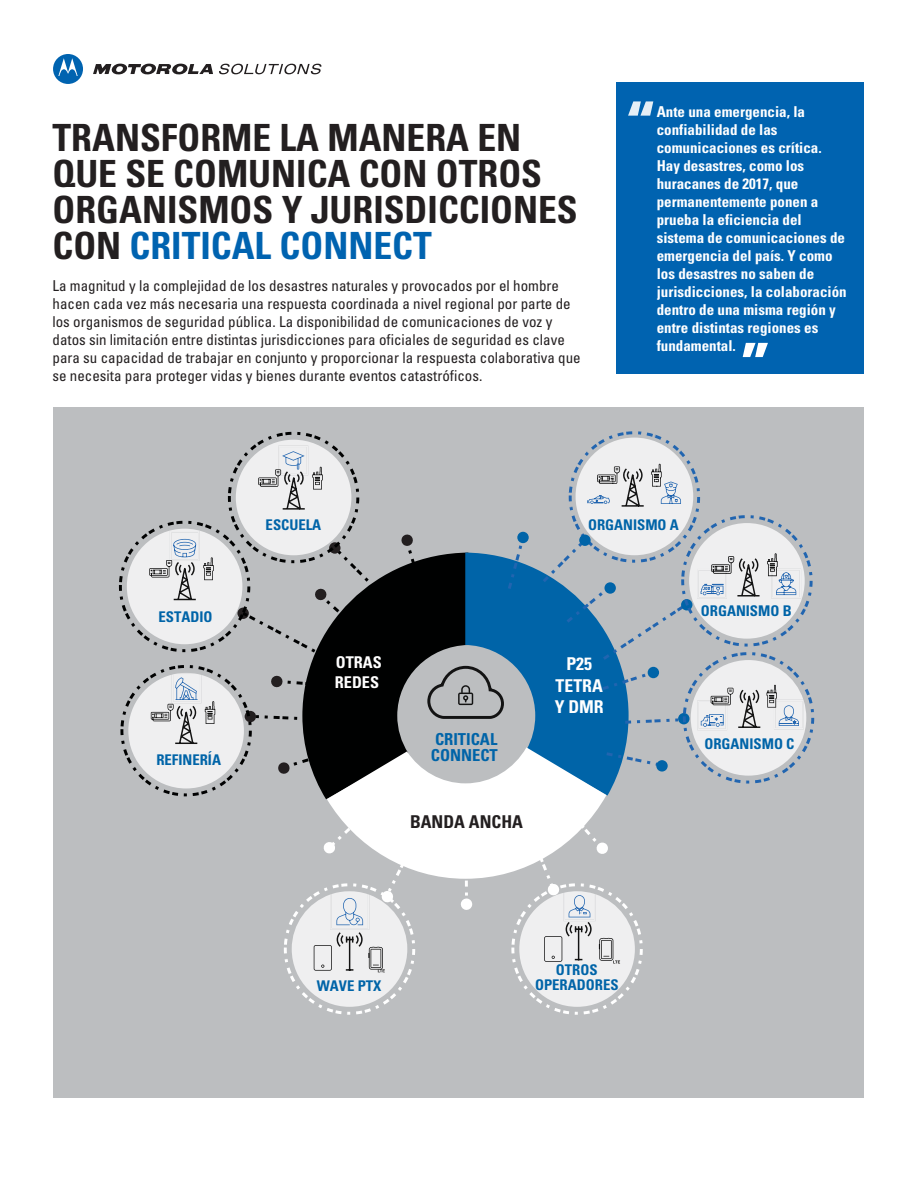
<style>
.page{position:relative;width:918px;height:1188px;background:#fff}
.page>*{position:absolute;margin:0;border:0;box-sizing:border-box;transform-origin:0 0}
.t1{font:700 condensed 37.5px/36px "Univers LT Pro";color:#231f20}
.t2{font:700 condensed 17.7px/21.1px "Univers";color:#fff;text-align:center}
.t3{font:700 condensed 17.7px "Univers";color:#231f20}
.t4{font:700 condensed 16.5px/16.5px "Univers";color:#0064a8}
.t5{font:700 condensed 16.2px/19.5px "Univers";color:#fff}
.t6{font:condensed 15px/18px "Univers";color:#231f20}
.t7{font:700 condensed 15px/18px "Univers";color:#fff}
.t8{font:700 condensed 14.7px/15px "Univers";color:#0064a8;text-align:center}
.s1{color:#0063b0}
</style>
<div class="page">
<div style="left:53px;top:407px;width:811px;height:691px;background:#bcbec0"></div>
<div style="left:616px;top:82px;width:248px;height:292px;background:#0063b0"></div>
<svg style="left:628px;top:101px;width:25px;height:15px"></svg>
<svg style="left:93px;top:64px;width:120px;height:11px"></svg>
<svg style="left:53px;top:54px;width:30px;height:30px"></svg>
<svg style="left:219px;top:64px;width:102px;height:10px"></svg>
<svg style="left:119px;top:431px;width:695px;height:584px"></svg>
<svg style="left:743px;top:343px;width:25px;height:14px"></svg>
<h1 class="t1" style="left:52px;top:120px;width:527px">TRANSFORME LA MANERA EN<br>QUE SE COMUNICA CON OTROS<br>ORGANISMOS Y JURISDICCIONES<br>CON <span class="s1">CRITICAL CONNECT</span></h1>
<p class="t6" style="left:52px;top:277px;width:530px">La magnitud y la complejidad de los desastres naturales y provocados por el hombre hacen cada vez más necesaria una respuesta coordinada a nivel regional por parte de los organismos de seguridad pública. La disponibilidad de comunicaciones de voz y datos sin limitación entre distintas jurisdicciones para oficiales de seguridad es clave para su capacidad de trabajar en conjunto y proporcionar la respuesta colaborativa que se necesita para proteger vidas y bienes durante eventos catastróficos.</p>
<p class="t7" style="left:657px;top:103px;width:191px">Ante una emergencia, la confiabilidad de las comunicaciones es crítica.<br>Hay desastres, como los huracanes de 2017, que permanentemente ponen a prueba la eficiencia del sistema de comunicaciones de emergencia del país. Y como los desastres no saben de jurisdicciones, la colaboración dentro de una misma región y entre distintas regiones es fundamental.</p>
<p class="t8" style="left:159px;top:610px;width:56px">ESTADIO</p>
<p class="t8" style="left:156px;top:752px;width:66px">REFINERÍA</p>
<p class="t8" style="left:266px;top:517px;width:57px">ESCUELA</p>
<p class="t8" style="left:588px;top:517px;width:92px">ORGANISMO A</p>
<p class="t5" style="left:335px;top:653px;width:48px">OTRAS<br>REDES</p>
<p class="t4" style="left:431px;top:731px;width:68px">CRITICAL<br>CONNECT</p>
<p class="t3" style="left:410px;top:811px;width:114px">BANDA ANCHA</p>
<p class="t2" style="left:555px;top:654px;width:51px">P25<br>TETRA<br>Y DMR</p>
<p class="t8" style="left:701px;top:603px;width:92px">ORGANISMO B</p>
<p class="t8" style="left:704px;top:736px;width:92px">ORGANISMO C</p>
<p class="t8" style="left:317px;top:978px;width:66px">WAVE PTX</p>
<p class="t8" style="left:535px;top:963px;width:85px">OTROS<br>OPERADORES</p>
</div>
